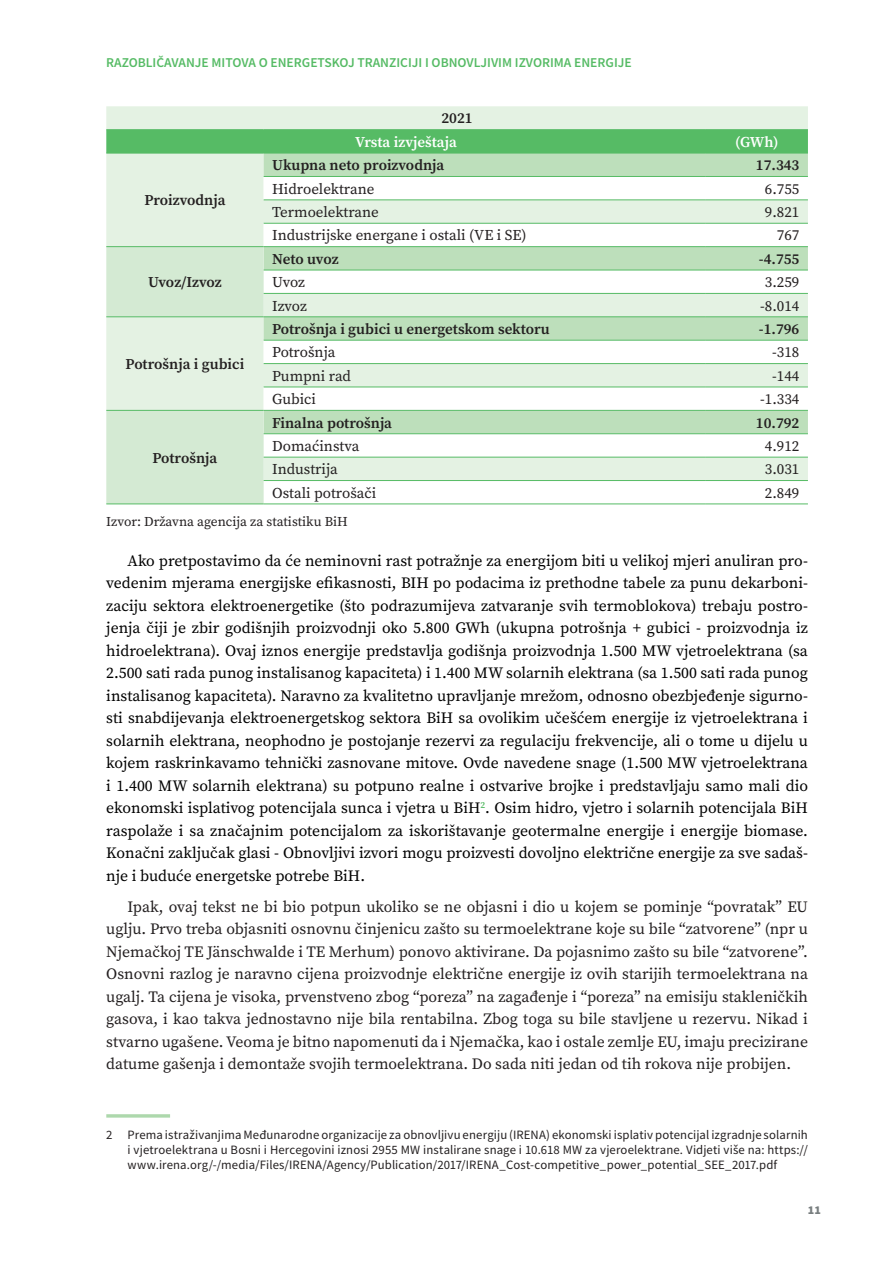
<style>
.page{position:relative;width:893px;height:1263px;background:#fff}
.page>*{position:absolute;margin:0;border:0;box-sizing:border-box;transform-origin:0 0}
.text{font:15.75px/22.5px "Source Serif Pro";color:#000;text-align:justify}
.text-2{font:15.75px/22.5px "Source Serif Pro";color:#231f20;text-align:justify}
.text_neuvuceni{font:15px "Source Serif Pro";color:#231f20}
.text_neuvuceni-2{font:600 15px "Source Serif Pro";color:#231f20}
.text_neuvuceni-3{font:600 15px "Source Serif Pro";color:#fff}
.t1{font:600 13.5px "Source Sans Pro";color:#56bb65}
.slika_potpis{font:13.5px "Source Serif Pro";color:#231f20}
.fusnota{font:12.75px/15px "Source Sans Pro";letter-spacing:.005em;color:#231f20;text-align:justify}
.t2{font:900 12px "Source Sans Pro";color:#787e7f}
</style>
<div class="page">
<div style="left:106px;top:106px;width:702px;height:140px;background:#e4f2e3"></div>
<div style="left:264px;top:154px;width:544px;height:22px;background:#bddfbb"></div>
<svg style="left:264px;top:177px;width:544px;height:327px"></svg>
<svg style="left:106px;top:247px;width:158px;height:257px;background:#d9ecd8"></svg>
<hr style="left:106px;top:129px;width:158px;height:1px;background:#56bb65">
<hr style="left:264px;top:129px;width:442px;height:1px;background:#56bb65">
<hr style="left:706px;top:129px;width:102px;height:1px;background:#56bb65">
<div style="left:106px;top:130px;width:702px;height:23px;background:#56bb65"></div>
<hr style="left:106px;top:153px;width:158px;height:1px;background:#56bb65">
<hr style="left:264px;top:153px;width:442px;height:1px;background:#56bb65">
<hr style="left:706px;top:153px;width:102px;height:1px;background:#56bb65">
<hr style="left:264px;top:176px;width:442px;height:1px;background:#56bb65">
<hr style="left:706px;top:176px;width:102px;height:1px;background:#56bb65">
<hr style="left:264px;top:200px;width:442px;height:1px;background:#56bb65">
<hr style="left:706px;top:200px;width:102px;height:1px;background:#56bb65">
<hr style="left:264px;top:223px;width:442px;height:1px;background:#56bb65">
<hr style="left:706px;top:223px;width:102px;height:1px;background:#56bb65">
<hr style="left:106px;top:246px;width:158px;height:1px;background:#56bb65">
<hr style="left:264px;top:246px;width:442px;height:1px;background:#56bb65">
<hr style="left:706px;top:246px;width:102px;height:1px;background:#56bb65">
<hr style="left:264px;top:270px;width:442px;height:1px;background:#56bb65">
<hr style="left:706px;top:270px;width:102px;height:1px;background:#56bb65">
<hr style="left:264px;top:293px;width:442px;height:1px;background:#56bb65">
<hr style="left:706px;top:293px;width:102px;height:1px;background:#56bb65">
<hr style="left:106px;top:317px;width:158px;height:1px;background:#56bb65">
<hr style="left:264px;top:317px;width:442px;height:1px;background:#56bb65">
<hr style="left:706px;top:317px;width:102px;height:1px;background:#56bb65">
<hr style="left:264px;top:340px;width:442px;height:1px;background:#56bb65">
<hr style="left:706px;top:340px;width:102px;height:1px;background:#56bb65">
<hr style="left:264px;top:363px;width:442px;height:1px;background:#56bb65">
<hr style="left:706px;top:363px;width:102px;height:1px;background:#56bb65">
<hr style="left:264px;top:387px;width:442px;height:1px;background:#56bb65">
<hr style="left:706px;top:387px;width:102px;height:1px;background:#56bb65">
<hr style="left:106px;top:410px;width:158px;height:1px;background:#56bb65">
<hr style="left:106px;top:504px;width:158px;height:1px;background:#56bb65">
<hr style="left:264px;top:410px;width:442px;height:1px;background:#56bb65">
<hr style="left:706px;top:410px;width:102px;height:1px;background:#56bb65">
<hr style="left:264px;top:433px;width:442px;height:1px;background:#56bb65">
<hr style="left:706px;top:433px;width:102px;height:1px;background:#56bb65">
<hr style="left:264px;top:457px;width:442px;height:1px;background:#56bb65">
<hr style="left:706px;top:457px;width:102px;height:1px;background:#56bb65">
<hr style="left:264px;top:480px;width:442px;height:1px;background:#56bb65">
<hr style="left:706px;top:480px;width:102px;height:1px;background:#56bb65">
<hr style="left:264px;top:504px;width:442px;height:1px;background:#56bb65">
<hr style="left:706px;top:504px;width:102px;height:1px;background:#56bb65">
<hr style="left:106px;top:1114px;width:64px;height:3px;background:#add8ac">
<p class="t1" style="left:106px;top:53px;width:527px">RAZOBLIČAVANJE MITOVA O ENERGETSKOJ TRANZICIJI I OBNOVLJIVIM IZVORIMA ENERGIJE</p>
<p class="text_neuvuceni-2" style="left:144px;top:190px;width:83px">Proizvodnja</p>
<p class="text_neuvuceni-2" style="left:148px;top:272px;width:75px">Uvoz/Izvoz</p>
<p class="text_neuvuceni-2" style="left:126px;top:354px;width:120px">Potrošnja i gubici</p>
<p class="text_neuvuceni-2" style="left:441px;top:108px;width:33px">2021</p>
<p class="text_neuvuceni-3" style="left:355px;top:132px;width:103px">Vrsta izvještaja</p>
<p class="text_neuvuceni-3" style="left:735px;top:132px;width:45px">(GWh)</p>
<p class="text_neuvuceni-2" style="left:272px;top:155px;width:174px">Ukupna neto proizvodnja</p>
<p class="text_neuvuceni-2" style="left:756px;top:155px;width:45px">17.343</p>
<p class="text_neuvuceni" style="left:272px;top:179px;width:104px">Hidroelektrane</p>
<p class="text_neuvuceni" style="left:765px;top:179px;width:36px">6.755</p>
<p class="text_neuvuceni" style="left:272px;top:202px;width:108px">Termoelektrane</p>
<p class="text_neuvuceni" style="left:765px;top:202px;width:36px">9.821</p>
<p class="text_neuvuceni" style="left:272px;top:225px;width:256px">Industrijske energane i ostali (VE i SE)</p>
<p class="text_neuvuceni" style="left:777px;top:225px;width:24px">767</p>
<p class="text_neuvuceni-2" style="left:272px;top:249px;width:68px">Neto uvoz</p>
<p class="text_neuvuceni-2" style="left:759px;top:249px;width:42px">-4.755</p>
<p class="text_neuvuceni" style="left:272px;top:272px;width:34px">Uvoz</p>
<p class="text_neuvuceni" style="left:765px;top:272px;width:36px">3.259</p>
<p class="text_neuvuceni" style="left:272px;top:296px;width:36px">Izvoz</p>
<p class="text_neuvuceni" style="left:760px;top:296px;width:41px">-8.014</p>
<p class="text_neuvuceni-2" style="left:272px;top:319px;width:279px">Potrošnja i gubici u energetskom sektoru</p>
<p class="text_neuvuceni-2" style="left:759px;top:319px;width:42px">-1.796</p>
<p class="text_neuvuceni" style="left:272px;top:342px;width:65px">Potrošnja</p>
<p class="text_neuvuceni" style="left:772px;top:342px;width:29px">-318</p>
<p class="text_neuvuceni" style="left:272px;top:366px;width:80px">Pumpni rad</p>
<p class="text_neuvuceni" style="left:772px;top:366px;width:29px">-144</p>
<p class="text_neuvuceni" style="left:272px;top:389px;width:45px">Gubici</p>
<p class="text_neuvuceni" style="left:760px;top:389px;width:41px">-1.334</p>
<p class="text_neuvuceni-2" style="left:272px;top:412px;width:121px">Finalna potrošnja</p>
<p class="text_neuvuceni-2" style="left:756px;top:412px;width:45px">10.792</p>
<p class="text_neuvuceni" style="left:272px;top:436px;width:89px">Domaćinstva</p>
<p class="text_neuvuceni" style="left:765px;top:436px;width:36px">4.912</p>
<p class="text_neuvuceni" style="left:272px;top:459px;width:67px">Industrija</p>
<p class="text_neuvuceni" style="left:765px;top:459px;width:36px">3.031</p>
<p class="text_neuvuceni" style="left:272px;top:483px;width:106px">Ostali potrošači</p>
<p class="text_neuvuceni" style="left:765px;top:483px;width:36px">2.849</p>
<p class="slika_potpis" style="left:106px;top:513px;width:243px">Izvor: Državna agencija za statistiku BiH</p>
<p class="text" style="left:106px;top:549px;width:703px;text-indent:21px">Ako pretpostavimo da će neminovni rast potražnje za energijom biti u velikoj mjeri anuliran pro&shy;vedenim mjerama energijske efikasnosti, BIH po podacima iz prethodne tabele za punu dekarboni&shy;zaciju sektora elektroenergetike (što podrazumijeva zatvaranje svih termoblokova) trebaju postro&shy;jenja čiji je zbir godišnjih proizvodnji oko 5.800 GWh (ukupna potrošnja + gubici - proizvodnja iz hidroelektrana). Ovaj iznos energije predstavlja godišnja proizvodnja 1.500 MW vjetroelektrana (sa 2.500 sati rada punog instalisanog kapaciteta) i 1.400 MW solarnih elektrana (sa 1.500 sati rada punog instalisanog kapaciteta). Naravno za kvalitetno upravljanje mrežom, odnosno obezbjeđenje sigurno&shy;sti snabdijevanja elektroenergetskog sektora BiH sa ovolikim učešćem energije iz vjetroelektrana i solarnih elektrana, neophodno je postojanje rezervi za regulaciju frekvencije, ali o tome u dijelu u kojem raskrinkavamo tehnički zasnovane mitove. Ovde navedene snage (1.500 MW vjetroelektrana i 1.400 MW solarnih elektrana) su potpuno realne i ostvarive brojke i predstavljaju samo mali dio ekonomski isplativog potencijala sunca i vjetra u BiH<sup>2</sup>. Osim hidro, vjetro i solarnih potencijala BiH raspolaže i sa značajnim potencijalom za iskorištavanje geotermalne energije i energije biomase.<br>Konačni zaključak glasi - Obnovljivi izvori mogu proizvesti dovoljno električne energije za sve sadaš&shy;nje i buduće energetske potrebe BiH.</p>
<p class="text-2" style="left:106px;top:895px;width:703px;text-indent:21px">Ipak, ovaj tekst ne bi bio potpun ukoliko se ne objasni i dio u kojem se pominje “povratak” EU uglju. Prvo treba objasniti osnovnu činjenicu zašto su termoelektrane koje su bile “zatvorene” (npr u Njemačkoj TE Jänschwalde i TE Merhum) ponovo aktivirane. Da pojasnimo zašto su bile “zatvorene”.<br>Osnovni razlog je naravno cijena proizvodnje električne energije iz ovih starijih termoelektrana na ugalj. Ta cijena je visoka, prvenstveno zbog “poreza” na zagađenje i “poreza” na emisiju stakleničkih gasova, i kao takva jednostavno nije bila rentabilna. Zbog toga su bile stavljene u rezervu. Nikad i stvarno ugašene. Veoma je bitno napomenuti da i Njemačka, kao i ostale zemlje EU, imaju precizirane datume gašenja i demontaže svojih termoelektrana. Do sada niti jedan od tih rokova nije probijen.</p>
<p class="text_neuvuceni-2" style="left:153px;top:447px;width:66px">Potrošnja</p>
<p class="fusnota" style="left:128px;top:1127px;width:682px;text-indent:-21px">2 Prema istraživanjima Međunarodne organizacije za obnovljivu energiju (IRENA) ekonomski isplativ potencijal izgradnje solarnih i vjetroelektrana u Bosni i Hercegovini iznosi 2955 MW instalirane snage i 10.618 MW za vjeroelektrane. Vidjeti više na: https:// www.irena.org/-/media/Files/IRENA/Agency/Publication/2017/IRENA_Cost-competitive_power_potential_SEE_2017.pdf</p>
<p class="t2" style="left:808px;top:1202px;width:14px">11</p>
</div>
